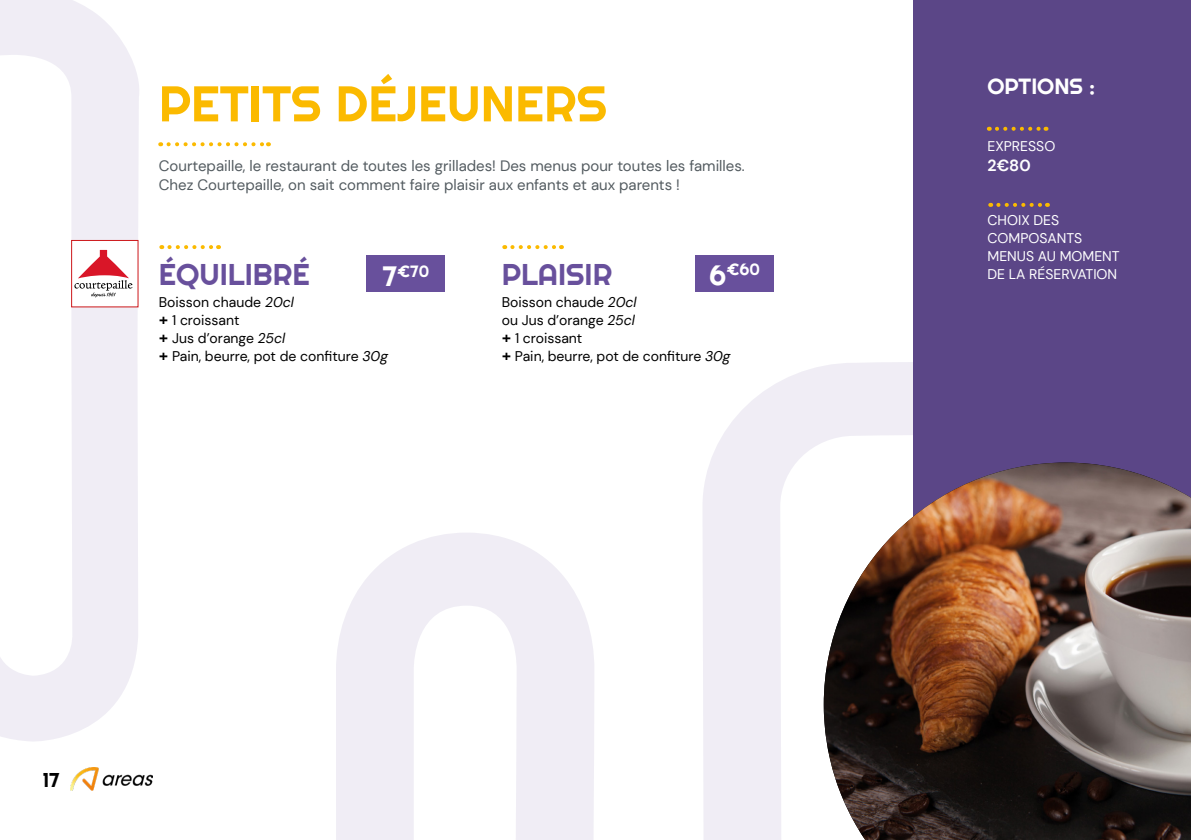
<style>
.page{position:relative;width:1191px;height:840px;background:#fff}
.page>*{position:absolute;margin:0;border:0;box-sizing:border-box;transform-origin:0 0}
.t1{font:50px "Righteous";color:#fbba00}
.t2{font:30px "Righteous";color:#68509c}
.t3{font:22px "Righteous";color:#fff}
.t4{font:20px "Righteous";color:#000}
.t5{font:16.4px "Righteous";color:#fff}
.t6{font:700 16px "DM Sans";color:#fff}
.t7{font:15px/18px "DM Sans";color:#535b60}
.t8{font:14px/18px "DM Sans";color:#000}
.t9{font:14px/18px "DM Sans";color:#fff}
.s1{font-style:italic}
.s2{font-weight:700;font-size:16px}
.s3{font-size:28px}
</style>
<div class="page">
<svg style="left:703px;top:362px;width:210px;height:477px;fill:#f0edf5"></svg>
<svg style="left:512px;top:245px;width:50px;height:4px"></svg>
<div style="left:695px;top:255px;width:79px;height:37px;background:#68509c"></div>
<svg style="left:169px;top:245px;width:50px;height:4px"></svg>
<div style="left:367px;top:255px;width:78px;height:37px;background:#68509c"></div>
<svg style="left:168px;top:142px;width:101px;height:4px"></svg>
<svg style="left:0;top:0;width:139px;height:741px;fill:#f0edf5"></svg>
<img style="left:70px;top:767px;width:83px;height:23px">
<div style="left:913px;top:0;width:278px;height:703px;background:#5b4687"></div>
<svg style="left:998px;top:203px;width:50px;height:4px"></svg>
<svg style="left:997px;top:127px;width:49px;height:4px"></svg>
<img style="left:823px;top:462px;width:368px;height:377px">
<div style="left:71px;top:240px;width:67px;height:67px;background:#fff;border:1px solid #cd171a"></div>
<svg style="left:74px;top:250px;width:59px;height:47px"></svg>
<svg style="left:336px;top:533px;width:258px;height:306px;fill:#f0edf5"></svg>
<h1 class="t1" style="left:159px;top:72px;width:450px">PETITS DÉJEUNERS</h1>
<p class="t7" style="left:159px;top:157px;width:587px">Courtepaille, le restaurant de toutes les grillades! Des menus pour toutes les familles.<br>Chez Courtepaille, on sait comment faire plaisir aux enfants et aux parents !</p>
<h2 class="t2" style="left:159px;top:255px;width:152px">ÉQUILIBRÉ</h2>
<p class="t8" style="left:159px;top:293px;width:231px">Boisson chaude <span class="s1">20cl<br></span><span class="s2">+</span> 1 croissant<br><span class="s2">+</span> Jus d’orange <span class="s1">25cl<br></span><span class="s2">+</span> Pain, beurre, pot de confiture <span class="s1">30g</span></p>
<p class="t5" style="left:382px;top:260px;width:48px"><span class="s3">7</span>€70</p>
<p class="t5" style="left:709px;top:259px;width:52px"><span class="s3">6</span>€60</p>
<h2 class="t2" style="left:502px;top:255px;width:112px">PLAISIR</h2>
<p class="t8" style="left:502px;top:293px;width:230px">Boisson chaude <span class="s1">20cl<br></span>ou Jus d’orange <span class="s1">25cl<br></span><span class="s2">+</span> 1 croissant<br><span class="s2">+</span> Pain, beurre, pot de confiture <span class="s1">30g</span></p>
<h3 class="t4" style="left:43px;top:766px;width:18px">17</h3>
<h3 class="t3" style="left:987px;top:72px;width:109px">OPTIONS :</h3>
<p class="t9" style="left:987px;top:137px;width:69px">EXPRESSO</p>
<p class="t6" style="left:987px;top:155px;width:45px">2€80</p>
<p class="t9" style="left:987px;top:211px;width:134px">CHOIX DES<br>COMPOSANTS<br>MENUS AU MOMENT<br>DE LA RÉSERVATION</p>
</div>
